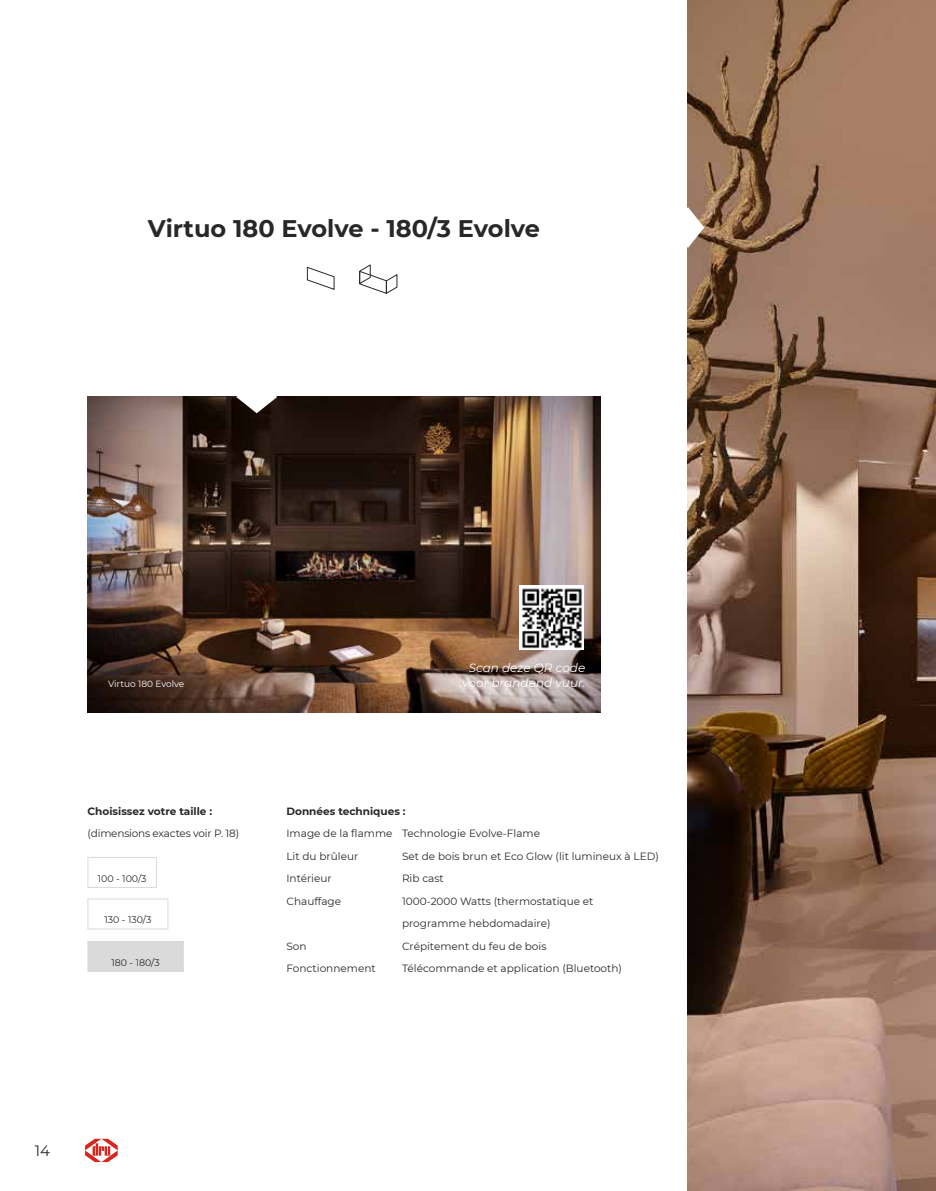
<style>
.page{position:relative;width:936px;height:1191px;background:#fff}
.page>*{position:absolute;margin:0;border:0;box-sizing:border-box;transform-origin:0 0}
.t1{font:700 24px "Montserrat";color:#282827}
.t2{font:15px "Montserrat";color:#282827}
.t3{font:italic 12px "Montserrat";color:#fff}
.t4{font:10.5px/22.5px "Montserrat";color:#282827}
.t5{font:700 10.5px "Montserrat";color:#282827}
.t6{font:10.5px "Montserrat";letter-spacing:-.02em;color:#282827}
.t7{font:9.45px "Montserrat";color:#282827}
.t8{font:9px "Montserrat";color:#fff}
</style>
<div class="page">
<svg style="left:85px;top:1138px;width:33px;height:24px"></svg>
<img style="left:687px;top:0;width:248px;height:1191px">
<img style="left:88px;top:397px;width:512px;height:315px">
<img style="left:519px;top:586px;width:64px;height:63px">
<svg style="left:236px;top:396px;width:41px;height:17px"></svg>
<div style="left:88px;top:857px;width:69px;height:30px;border:1px solid #dadada"></div>
<div style="left:88px;top:898px;width:80px;height:31px;border:1px solid #dadada"></div>
<div style="left:88px;top:941px;width:96px;height:30px;background:#dadada"></div>
<svg style="left:306px;top:267px;width:29px;height:23px"></svg>
<svg style="left:359px;top:264px;width:39px;height:30px"></svg>
<svg style="left:687px;top:207px;width:17px;height:41px"></svg>
<h1 class="t1" style="left:148px;top:216px;width:393px">Virtuo 180 Evolve - 180/3 Evolve</h1>
<p class="t3" style="left:468px;top:663px;width:118px">Scan deze QR code</p>
<p class="t8" style="left:108px;top:679px;width:78px">Virtuo 180 Evolve</p>
<p class="t3" style="left:462px;top:678px;width:125px">voor brandend vuur.</p>
<p class="t5" style="left:88px;top:806px;width:126px">Choisissez votre taille :</p>
<p class="t6" style="left:88px;top:828px;width:153px">(dimensions exactes voir P. 18)</p>
<p class="t7" style="left:98px;top:873px;width:50px">100 - 100/3</p>
<p class="t7" style="left:104px;top:914px;width:49px">130 - 130/3</p>
<p class="t7" style="left:111px;top:957px;width:50px">180 - 180/3</p>
<p class="t5" style="left:286px;top:806px;width:121px">Données techniques :</p>
<p class="t4" style="left:286px;top:822px;width:255px">Image de la flamme Technologie Evolve-Flame<br>Lit du brûleur</p>
<p class="t4" style="left:402px;top:845px;width:258px">Set de bois brun et Eco Glow (lit lumineux à LED)</p>
<p class="t4" style="left:286px;top:867px;width:47px">Intérieur</p>
<p class="t4" style="left:402px;top:867px;width:43px">Rib cast</p>
<p class="t4" style="left:286px;top:890px;width:56px">Chauffage</p>
<p class="t4" style="left:402px;top:890px;width:193px">1000-2000 Watts (thermostatique et programme hebdomadaire)</p>
<p class="t4" style="left:286px;top:935px;width:22px">Son</p>
<p class="t4" style="left:402px;top:935px;width:146px">Crépitement du feu de bois</p>
<p class="t4" style="left:286px;top:957px;width:91px">Fonctionnement</p>
<p class="t4" style="left:402px;top:957px;width:221px">Télécommande et application (Bluetooth)</p>
<h2 class="t2" style="left:35px;top:1142px;width:17px">14</h2>
</div>
